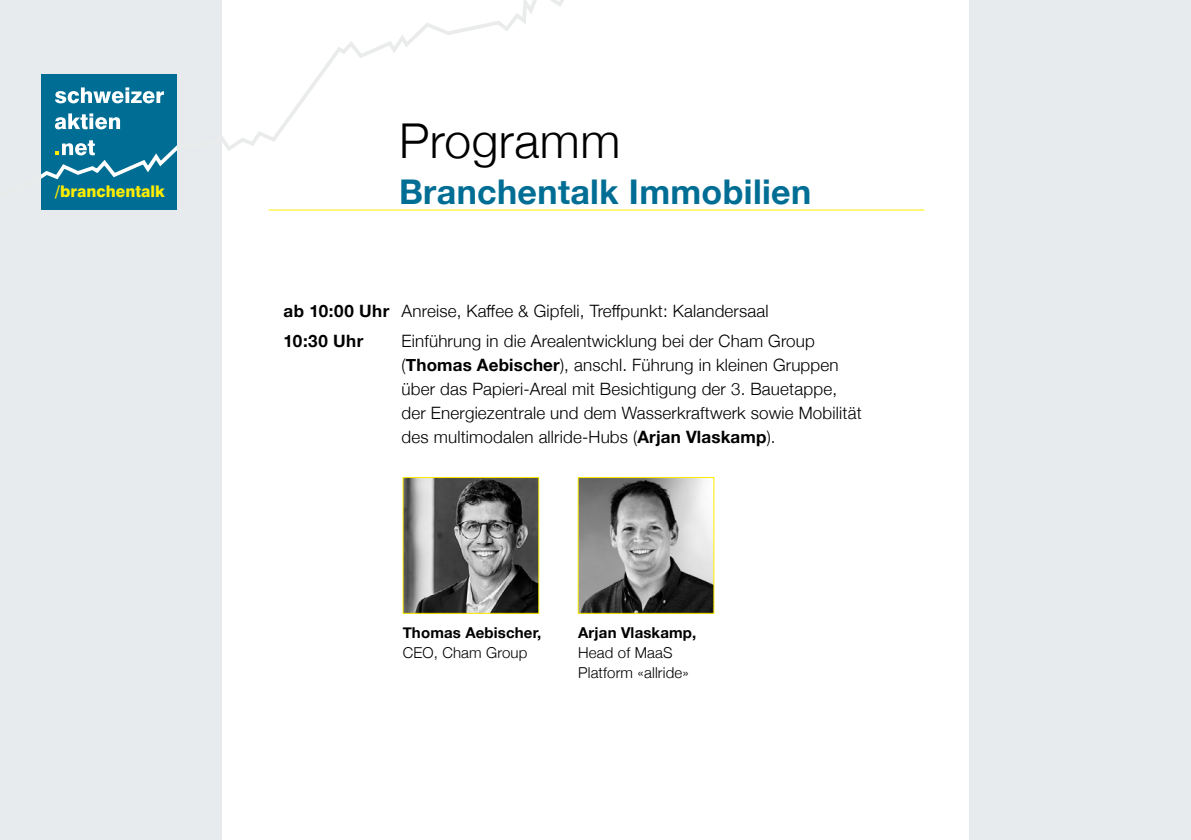
<style>
.page{position:relative;width:1191px;height:840px;background:#fff}
.page>*{position:absolute;margin:0;border:0;box-sizing:border-box;transform-origin:0 0}
.t1{font:300 48px "Helvetica Neue";letter-spacing:.01em;color:#000}
.t2{font:700 34px "Helvetica Neue";letter-spacing:.01em;color:#006e94}
.t3{font:300 17px/24px "Helvetica Neue";letter-spacing:.01em;color:#000}
.t4{font:800 16px "Swiss 721 BT";color:#ffed00}
.t5{font:300 15px/20px "Helvetica Neue";letter-spacing:.01em;color:#000}
.t6{font:700 15px "Helvetica Neue";letter-spacing:.01em;color:#000}
.s1{font-weight:700}
</style>
<div class="page">
<div style="left:0;top:0;width:221px;height:839px;background:#e7ebee"></div>
<svg style="left:221px;top:0;width:511px;height:221px"></svg>
<div style="left:969px;top:0;width:222px;height:839px;background:#e7ebee"></div>
<img style="left:579px;top:479px;width:133px;height:132px">
<div style="left:577px;top:477px;width:137px;height:136px;border:1px solid #fe0"></div>
<img style="left:404px;top:479px;width:133px;height:132px">
<div style="left:402px;top:477px;width:137px;height:136px;border:1px solid #fe0"></div>
<div style="left:41px;top:74px;width:136px;height:136px;background:#006e94"></div>
<svg style="left:41px;top:140px;width:136px;height:40px"></svg>
<svg style="left:55px;top:113px;width:65px;height:16px"></svg>
<svg style="left:55px;top:87px;width:109px;height:16px"></svg>
<hr style="left:269px;top:209px;width:655px;height:1px;background:#fe0">
<p class="t4" style="left:55px;top:182px;width:111px">/branchentalk</p>
<h1 class="t1" style="left:399px;top:102px;width:223px">Programm</h1>
<h2 class="t2" style="left:399px;top:165px;width:414px">Branchentalk Immobilien</h2>
<p class="t3" style="left:283px;top:294px;width:486px;line-height:29.6px"><span class="s1">ab 10:00 Uhr</span> Anreise, Kaffee &amp; Gipfeli, Treffpunkt: Kalandersaal<br><span class="s1">10:30 Uhr</span></p>
<p class="t3" style="left:401px;top:327px;width:461px">Einführung in die Arealentwicklung bei der Cham Group (<span class="s1">Thomas Aebischer</span>), anschl. Führung in kleinen Gruppen über das Papieri-Areal mit Besichtigung der 3. Bauetappe, der Energiezentrale und dem Wasserkraftwerk sowie Mobilität des multimodalen allride-Hubs (<span class="s1">Arjan Vlaskamp</span>).</p>
<p class="t6" style="left:403px;top:621px;width:140px">Thomas Aebischer,</p>
<p class="t5" style="left:403px;top:641px;width:126px">CEO, Cham Group</p>
<p class="t6" style="left:578px;top:621px;width:120px">Arjan Vlaskamp,</p>
<p class="t5" style="left:578px;top:641px;width:112px">Head of MaaS<br>Platform «allride»</p>
</div>
